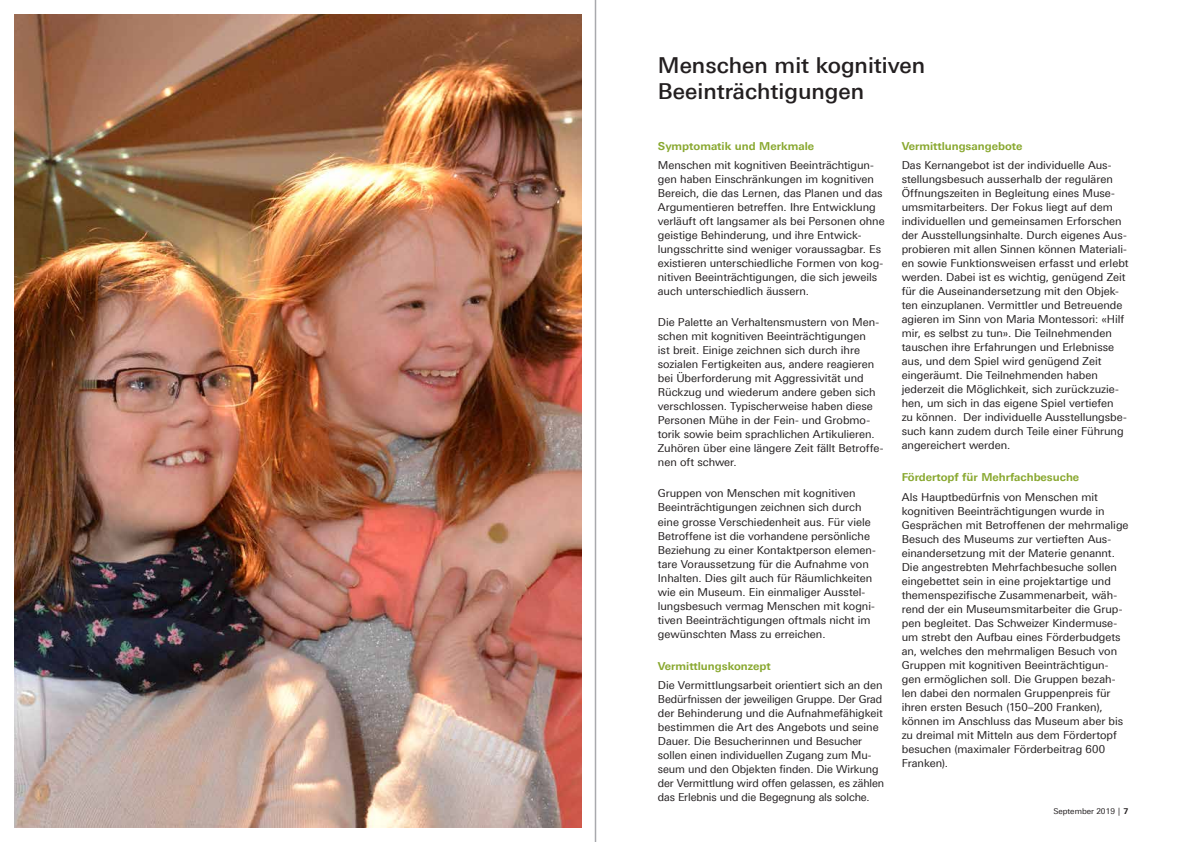
<style>
.page{position:relative;width:1191px;height:842px;background:#fff}
.page>*{position:absolute;margin:0;border:0;box-sizing:border-box;transform-origin:0 0}
.t1{font:500 22px/26.4px "Linotype Univers 530";color:#231f20}
.t2{font:11px/14px "Linotype Univers 430";color:#231f20}
.t3{font:700 11px "Linotype Univers 630";color:#89a830}
.t4{font:8px "Linotype Univers 430";color:#231f20}
.s1{font-family:"Linotype Univers 630";font-weight:700}
</style>
<div class="page">
<img style="left:14px;top:14px;width:567px;height:814px">
<hr style="left:595px;top:0;width:1px;height:842px;background:#a8a9ad">
<h1 class="t1" style="left:658px;top:52px;width:269px">Menschen mit kognitiven<br>Beeinträchtigungen</h1>
<p class="t3" style="left:658px;top:139px;width:158px">Symptomatik und Merkmale</p>
<p class="t2" style="left:658px;top:158px;width:228px">Menschen mit kognitiven Beeinträchtigun&shy;gen haben Einschränkungen im kognitiven Bereich, die das Lernen, das Planen und das Argumentieren betreffen. Ihre Entwicklung verläuft oft langsamer als bei Personen ohne geistige Behinderung, und ihre Entwick&shy;lungsschritte sind weniger voraussagbar. Es existieren unterschiedliche Formen von kog&shy;nitiven Beeinträchtigungen, die sich jeweils auch unterschiedlich äussern.</p>
<p class="t2" style="left:658px;top:315px;width:227px">Die Palette an Verhaltensmustern von Men&shy;schen mit kognitiven Beeinträchtigungen<br>ist breit. Einige zeichnen sich durch ihre sozialen Fertigkeiten aus, andere reagieren bei Überforderung mit Aggressivität und Rückzug und wiederum andere geben sich verschlossen. Typischerweise haben diese Personen Mühe in der Fein- und Grobmo&shy;torik sowie beim sprachlichen Artikulieren.<br>Zuhören über eine längere Zeit fällt Betroffe&shy;nen oft schwer.</p>
<p class="t2" style="left:658px;top:487px;width:219px">Gruppen von Menschen mit kognitiven Beeinträchtigungen zeichnen sich durch eine grosse Verschiedenheit aus. Für viele Betroffene ist die vorhandene persönliche Beziehung zu einer Kontaktperson elemen&shy;tare Voraussetzung für die Aufnahme von Inhalten. Dies gilt auch für Räumlichkeiten wie ein Museum. Ein einmaliger Ausstel&shy;lungsbesuch vermag Menschen mit kogni&shy;tiven Beeinträchtigungen oftmals nicht im gewünschten Mass zu erreichen.</p>
<p class="t3" style="left:658px;top:659px;width:114px">Vermittlungskonzept</p>
<p class="t2" style="left:658px;top:678px;width:228px">Die Vermittlungsarbeit orientiert sich an den Bedürfnissen der jeweiligen Gruppe. Der Grad der Behinderung und die Aufnahmefähigkeit bestimmen die Art des Angebots und seine Dauer. Die Besucherinnen und Besucher sollen einen individuellen Zugang zum Mu&shy;seum und den Objekten finden. Die Wirkung der Vermittlung wird offen gelassen, es zählen das Erlebnis und die Begegnung als solche.</p>
<p class="t3" style="left:901px;top:139px;width:122px">Vermittlungsangebote</p>
<p class="t2" style="left:901px;top:158px;width:228px">Das Kernangebot ist der individuelle Aus&shy;stellungsbesuch ausserhalb der regulären Öffnungszeiten in Begleitung eines Muse&shy;umsmitarbeiters. Der Fokus liegt auf dem individuellen und gemeinsamen Erforschen der Ausstellungsinhalte. Durch eigenes Aus&shy;probieren mit allen Sinnen können Materiali&shy;en sowie Funktionsweisen erfasst und erlebt werden. Dabei ist es wichtig, genügend Zeit für die Auseinandersetzung mit den Objek&shy;ten einzuplanen. Vermittler und Betreuende agieren im Sinn von Maria Montessori: «Hilf mir, es selbst zu tun». Die Teilnehmenden tauschen ihre Erfahrungen und Erlebnisse aus, und dem Spiel wird genügend Zeit eingeräumt. Die Teilnehmenden haben jederzeit die Möglichkeit, sich zurückzuzie&shy;hen, um sich in das eigene Spiel vertiefen<br>zu können. Der individuelle Ausstellungsbe&shy;such kann zudem durch Teile einer Führung angereichert werden.</p>
<p class="t3" style="left:901px;top:471px;width:179px">Fördertopf für Mehrfachbesuche</p>
<p class="t2" style="left:901px;top:490px;width:228px">Als Hauptbedürfnis von Menschen mit kognitiven Beeinträchtigungen wurde in Gesprächen mit Betroffenen der mehrmalige Besuch des Museums zur vertieften Aus&shy;einandersetzung mit der Materie genannt.<br>Die angestrebten Mehrfachbesuche sollen eingebettet sein in eine projektartige und themenspezifische Zusammenarbeit, wäh&shy;rend der ein Museumsmitarbeiter die Grup&shy;pen begleitet. Das Schweizer Kindermuse&shy;um strebt den Aufbau eines Förderbudgets an, welches den mehrmaligen Besuch von Gruppen mit kognitiven Beeinträchtigun&shy;gen ermöglichen soll. Die Gruppen bezah&shy;len dabei den normalen Gruppenpreis für ihren ersten Besuch (150–200 Franken), können im Anschluss das Museum aber bis zu dreimal mit Mitteln aus dem Fördertopf besuchen (maximaler Förderbeitrag 600<br>Franken).</p>
<p class="t4" style="left:1053px;top:806px;width:77px">September 2019 | <span class="s1">7</span></p>
</div>
